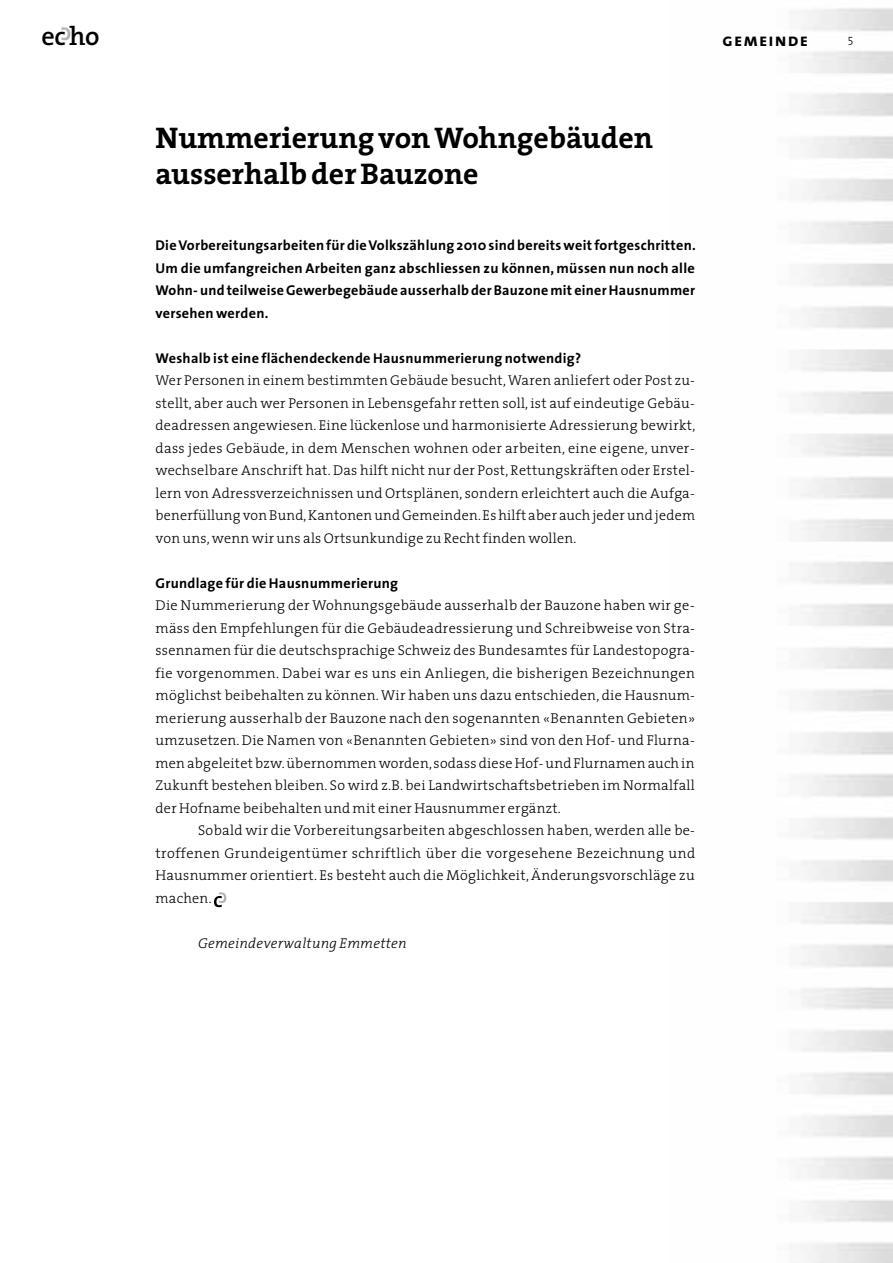
<style>
.page{position:relative;width:893px;height:1263px;background:#fff}
.page>*{position:absolute;margin:0;border:0;box-sizing:border-box;transform-origin:0 0}
.t1{font:700 30px/36px "The Serif";color:#000}
.t2{font:600 26.25px "The Serif";color:#000}
.t3{font:600 21.75px "The Serif";color:#000}
.t4{font:18px "The Sans Bold Caps";letter-spacing:.06em;color:#000}
.t5{font:300 14.25px/22.5px "The Serif";letter-spacing:.02em;color:#000;text-align:justify}
.t6{font:700 14.25px/22.5px "The Sans";letter-spacing:.02em;color:#000;text-align:justify}
.t7{font:italic 300 14.25px "The Serif";letter-spacing:.02em;color:#000}
.t8{font:12px "The Sans Light Caps";color:#000}
.s1{font-family:"The Sans"}
</style>
<div class="page">
<svg style="left:214px;top:892px;width:12px;height:15px"></svg>
<h2 class="t2" style="left:41px;top:14px;width:60px">e<span class="s1">c</span>ho</h2>
<p class="t8" style="left:848px;top:31px;width:7px">5</p>
<p class="t4" style="left:722px;top:24px;width:87px">gemeinde</p>
<h1 class="t1" style="left:156px;top:119px;width:499px">Nummerierung von Wohngebäuden ausserhalb der Bauzone</h1>
<p class="t6" style="left:156px;top:234px;width:542px">Die Vorbereitungsarbeiten für die Volkszählung 2010 sind bereits weit fortgeschritten.<br>Um die umfangreichen Arbeiten ganz abschliessen zu können, müssen nun noch alle Wohn- und teilweise Gewerbegebäude ausserhalb der Bauzone mit einer Hausnummer versehen werden.</p>
<p class="t6" style="left:156px;top:346px;width:427px">Weshalb ist eine flächendeckende Hausnummerierung notwendig?</p>
<p class="t5" style="left:156px;top:368px;width:541px">Wer Personen in einem bestimmten Gebäude besucht, Waren anliefert oder Post zu&shy;stellt, aber auch wer Personen in Lebensgefahr retten soll, ist auf eindeutige Gebäu&shy;deadressen angewiesen. Eine lückenlose und harmonisierte Adressierung bewirkt, dass jedes Gebäude, in dem Menschen wohnen oder arbeiten, eine eigene, unver&shy;wechselbare Anschrift hat. Das hilft nicht nur der Post, Rettungskräften oder Erstel&shy;lern von Adressverzeichnissen und Ortsplänen, sondern erleichtert auch die Aufga&shy;benerfüllung von Bund, Kantonen und Gemeinden. Es hilft aber auch jeder und jedem von uns, wenn wir uns als Ortsunkundige zu Recht finden wollen.</p>
<p class="t6" style="left:156px;top:571px;width:244px">Grundlage für die Hausnummerierung</p>
<p class="t5" style="left:156px;top:593px;width:541px">Die Nummerierung der Wohnungsgebäude ausserhalb der Bauzone haben wir ge&shy;mäss den Empfehlungen für die Gebäudeadressierung und Schreibweise von Stra&shy;ssennamen für die deutschsprachige Schweiz des Bundesamtes für Landestopogra&shy;fie vorgenommen. Dabei war es uns ein Anliegen, die bisherigen Bezeichnungen möglichst beibehalten zu können. Wir haben uns dazu entschieden, die Hausnum&shy;merierung ausserhalb der Bauzone nach den sogenannten «Benannten Gebieten» umzusetzen. Die Namen von «Benannten Gebieten» sind von den Hof- und Flurna&shy;men abgeleitet bzw. übernommen worden, sodass diese Hof- und Flurnamen auch in Zukunft bestehen bleiben. So wird z.B. bei Landwirtschaftsbetrieben im Normalfall der Hofname beibehalten und mit einer Hausnummer ergänzt.</p>
<p class="t5" style="left:156px;top:818px;width:541px;text-indent:43px">Sobald wir die Vorbereitungsarbeiten abgeschlossen haben, werden alle be&shy;troffenen Grundeigentümer schriftlich über die vorgesehene Bezeichnung und Hausnummer orientiert. Es besteht auch die Möglichkeit, Änderungsvorschläge zu machen.</p>
<p class="t7" style="left:198px;top:931px;width:210px">Gemeindeverwaltung Emmetten</p>
<h3 class="t3" style="left:136px;top:852px;width:50px">e<span class="s1">c</span>ho</h3>
<h3 class="t3" style="left:136px;top:881px;width:50px">e<span class="s1">c</span>ho</h3>
</div>
